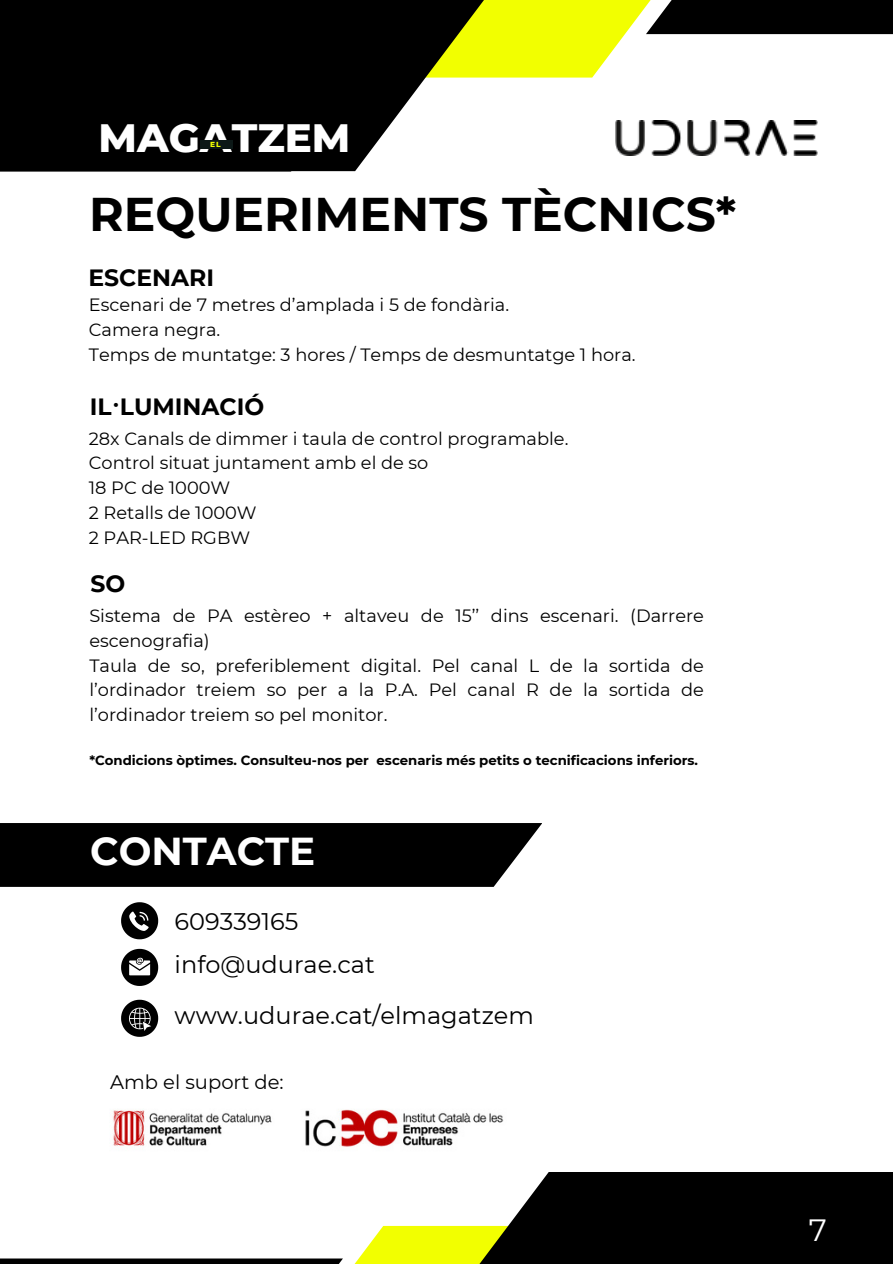
<style>
.page{position:relative;width:893px;height:1264px;background:#fff}
.page>*{position:absolute;margin:0;border:0;box-sizing:border-box;transform-origin:0 0}
.t1{font:700 47.25px "Montserrat";color:#000}
.t2{font:800 40.35px "Montserrat";color:#fff}
.t3{font:700 38.85px "Montserrat";color:#fff}
.t4{font:30.75px "Montserrat";color:#fff}
.t5{font:24px/43.5px "Montserrat";color:#000}
.t6{font:700 23.4px "Montserrat";color:#000}
.t7{font:19.5px "Montserrat";color:#000}
.t8{font:17.85px/24.8px "Montserrat";color:#000}
.t9{font:700 13.35px "Montserrat";color:#000}
.t10{font:800 7.5px "Montserrat";color:#f2ff00}
</style>
<div class="page">
<svg style="left:509px;top:0;width:166px;height:78px;fill:#f2ff00"></svg>
<svg style="left:444px;top:0;width:65px;height:78px;fill:#f2ff00"></svg>
<div style="left:646px;top:0;width:246px;height:34px;background:#000"></div>
<div style="left:0;top:0;width:444px;height:171px;background:#000"></div>
<div style="left:201px;top:140px;width:32px;height:8px;background:#0c1817"></div>
<img style="left:615px;top:120px;width:202px;height:35px">
<svg style="left:0;top:1172px;width:892px;height:91px"></svg>
<div style="left:0;top:823px;width:542px;height:63px;background:#000"></div>
<svg style="left:121px;top:902px;width:37px;height:37px"></svg>
<svg style="left:121px;top:948px;width:37px;height:37px"></svg>
<svg style="left:121px;top:999px;width:37px;height:37px"></svg>
<img style="left:95px;top:1109px;width:427px;height:80px">
<h2 class="t2" style="left:99px;top:113px;width:253px">MAGATZEM</h2>
<p class="t10" style="left:210px;top:140px;width:12px">EL</p>
<h1 class="t1" style="left:89px;top:185px;width:648px">REQUERIMENTS TÈCNICS*</h1>
<h3 class="t6" style="left:88px;top:264px;width:127px">ESCENARI</h3>
<p class="t8" style="left:89px;top:292px;width:548px">Escenari de 7 metres d’amplada i 5 de fondària.<br>Camera negra.<br>Temps de muntatge: 3 hores / Temps de desmuntatge 1 hora.</p>
<h3 class="t6" style="left:90px;top:392px;width:176px">IL·LUMINACIÓ</h3>
<p class="t8" style="left:89px;top:426px;width:481px">28x Canals de dimmer i taula de control programable.<br>Control situat juntament amb el de so<br>18 PC de 1000W<br>2 Retalls de 1000W<br>2 PAR-LED RGBW</p>
<h3 class="t6" style="left:91px;top:569px;width:36px">SO</h3>
<p class="t8" style="left:89px;top:603px;width:616px">Sistema de PA estèreo + altaveu de 15’’ dins escenari. (Darrere escenografia)<br>Taula de so, preferiblement digital. Pel canal L de la sortida de l’ordinador treiem so per a la P.A. Pel canal R de la sortida de l’ordinador treiem so pel monitor.</p>
<p class="t9" style="left:89px;top:752px;width:610px">*Condicions òptimes. Consulteu-nos per escenaris més petits o tecnificacions inferiors.</p>
<h3 class="t3" style="left:90px;top:827px;width:226px">CONTACTE</h3>
<h3 class="t5" style="left:175px;top:899px;width:202px">609339165 info@udurae.cat</h3>
<h3 class="t5" style="left:175px;top:993px;width:361px">www.udurae.cat/elmagatzem</h3>
<p class="t7" style="left:110px;top:1069px;width:175px">Amb el suport de:</p>
<h3 class="t4" style="left:808px;top:1210px;width:20px">7</h3>
</div>
